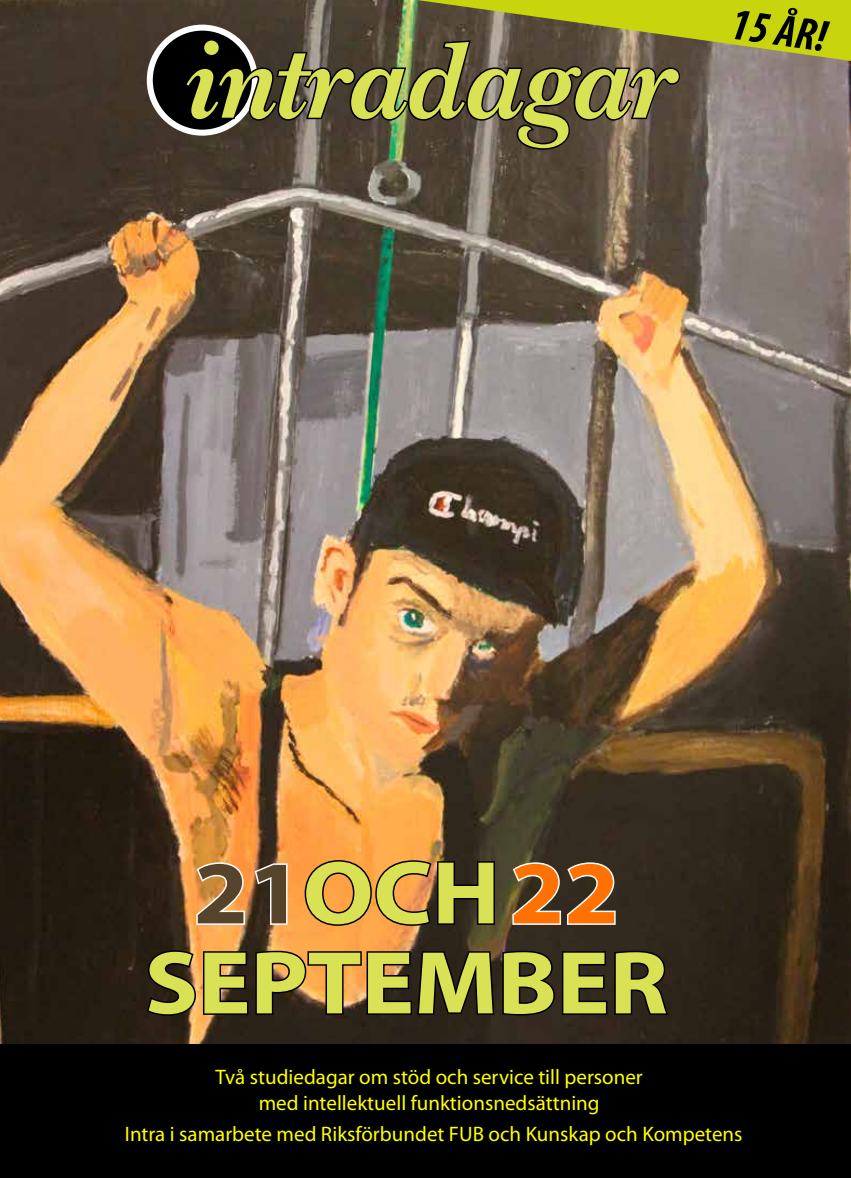
<style>
.page{position:relative;width:851px;height:1178px;background:#fff}
.page>*{position:absolute;margin:0;border:0;box-sizing:border-box;transform-origin:0 0}
.t1{font:italic 700 113.1px "New Baskerville";letter-spacing:-.005em;color:#d9e155}
.t2{font:700 90px/90px "Myriad Pro";letter-spacing:-.005em;color:#d9e155;text-align:center;scale:1.1 1}
.t3{font:italic 700 condensed 45px "Myriad Pro";color:#000}
.t4{font:21px/25.3px "Myriad Pro";color:#ff0;text-align:center}
.s1{color:#55432c}
.s2{color:#ff7100}
</style>
<div class="page">
<img style="left:0;top:0;width:850px;height:1044px">
<div style="left:150px;top:28px;width:105px;height:105px;background:#000;border-radius:50%"></div>
<div style="left:147px;top:25px;width:111px;height:111px;border:6px solid #fff;border-radius:50%"></div>
<div style="left:0;top:1044px;width:850px;height:134px;background:#000"></div>
<svg style="left:193px;top:861px;width:53px;height:65px"></svg>
<svg style="left:253px;top:862px;width:36px;height:64px"></svg>
<svg style="left:303px;top:858px;width:193px;height:69px;background:#956330"></svg>
<svg style="left:509px;top:861px;width:108px;height:65px"></svg>
<svg style="left:145px;top:949px;width:526px;height:68px;background:#493520"></svg>
<svg style="left:182px;top:0;width:668px;height:151px;background:#67613c"></svg>
<h1 class="t1" style="left:181px;top:16px;width:490px">intradagar</h1>
<h3 class="t3" style="left:735px;top:-4px;width:98px;rotate:8deg">15 ÅR!</h3>
<h2 class="t2" style="left:145px;top:845px;width:477px"><span class="s1">21</span>OCH<span class="s2">22<br></span>SEPTEMBER</h2>
<p class="t4" style="left:216px;top:1064px;width:428px">Två studiedagar om stöd och service till personer med intellektuell funktionsnedsättning</p>
<p class="t4" style="left:125px;top:1121px;width:619px">Intra i samarbete med Riksförbundet FUB och Kunskap och Kompetens</p>
</div>
